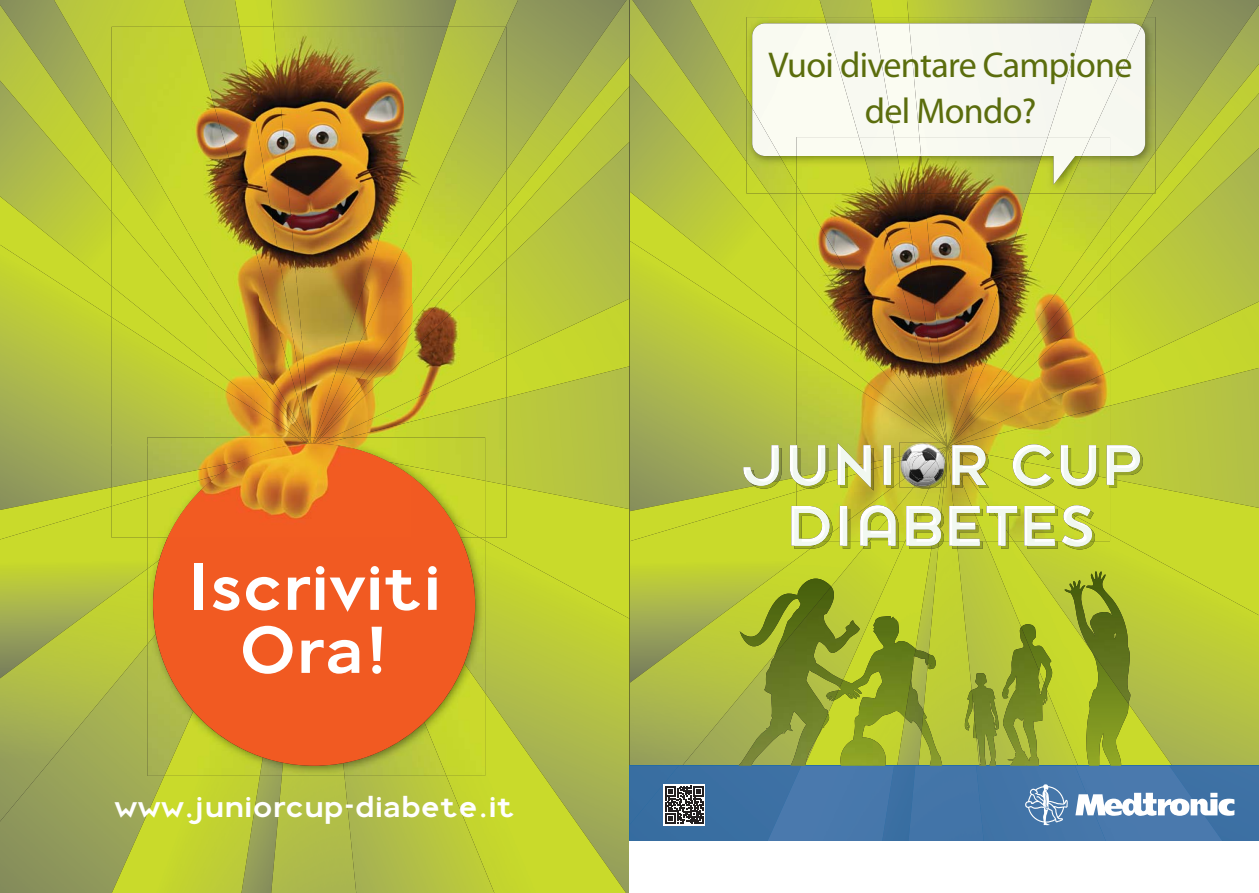
<style>
.page{position:relative;width:1259px;height:893px;background:#fff}
.page>*{position:absolute;margin:0;border:0;box-sizing:border-box;transform-origin:0 0}
.t1{font:73.5px/63px "Dessau Pro Neu";letter-spacing:.05em;color:#fff;text-align:center}
.t2{font:36px/46.2px "Myriad Pro";letter-spacing:-.02em;color:#5b6d0d;text-align:center}
.t3{font:33.75px "Dessau Pro Neu";letter-spacing:.05em;color:#fff}
</style>
<div class="page">
<img style="left:1155px;top:3px;width:104px;height:59px">
<img style="left:908px;top:0;width:178px;height:17px">
<img style="left:1086px;top:0;width:70px;height:17px">
<div style="left:1110px;top:406px;width:149px;height:74px;background:#b8c63f"></div>
<img style="left:931px;top:549px;width:55px;height:217px">
<img style="left:863px;top:549px;width:68px;height:217px">
<img style="left:1140px;top:480px;width:119px;height:61px">
<img style="left:986px;top:541px;width:273px;height:225px">
<img style="left:824px;top:0;width:44px;height:17px">
<img style="left:868px;top:0;width:40px;height:17px">
<div style="left:629px;top:511px;width:114px;height:30px;background:#c9da2b"></div>
<img style="left:629px;top:541px;width:234px;height:225px">
<img style="left:629px;top:349px;width:167px;height:162px">
<img style="left:629px;top:269px;width:167px;height:80px">
<img style="left:629px;top:0;width:167px;height:269px">
<img style="left:688px;top:0;width:136px;height:98px">
<img style="left:1110px;top:291px;width:149px;height:8px">
<img style="left:1110px;top:262px;width:149px;height:29px">
<img style="left:1110px;top:62px;width:149px;height:200px">
<img style="left:1110px;top:299px;width:149px;height:107px">
<img style="left:506px;top:0;width:123px;height:56px">
<img style="left:273px;top:0;width:175px;height:27px">
<img style="left:448px;top:0;width:72px;height:27px">
<div style="left:506px;top:397px;width:123px;height:88px;background:#b7c541"></div>
<img style="left:358px;top:776px;width:88px;height:117px">
<img style="left:260px;top:776px;width:10px;height:117px">
<img style="left:270px;top:776px;width:88px;height:117px">
<img style="left:0;top:824px;width:110px;height:69px">
<img style="left:110px;top:776px;width:150px;height:117px">
<img style="left:485px;top:485px;width:144px;height:134px">
<img style="left:446px;top:693px;width:183px;height:200px">
<img style="left:191px;top:0;width:42px;height:27px">
<img style="left:233px;top:0;width:40px;height:27px">
<div style="left:0;top:538px;width:147px;height:31px;background:#c9da2b"></div>
<img style="left:0;top:569px;width:147px;height:255px">
<img style="left:0;top:317px;width:112px;height:170px">
<img style="left:0;top:212px;width:112px;height:105px">
<img style="left:0;top:487px;width:112px;height:55px">
<img style="left:0;top:3px;width:112px;height:209px">
<img style="left:53px;top:0;width:138px;height:100px">
<img style="left:506px;top:260px;width:123px;height:39px">
<img style="left:506px;top:226px;width:123px;height:34px">
<img style="left:506px;top:56px;width:123px;height:170px">
<img style="left:506px;top:299px;width:123px;height:98px">
<div style="left:984px;top:766px;width:91px;height:75px;background:#4274a8"></div>
<img style="left:894px;top:766px;width:14px;height:75px">
<div style="left:908px;top:766px;width:76px;height:75px;background:#4274a8"></div>
<div style="left:629px;top:766px;width:137px;height:75px;background:#3a6fa2"></div>
<img style="left:766px;top:766px;width:128px;height:75px">
<div style="left:1224px;top:766px;width:35px;height:75px;background:#3d71a4"></div>
<img style="left:1075px;top:766px;width:149px;height:75px">
<div style="left:629px;top:766px;width:50px;height:59px;background:#386ea1"></div>
<img style="left:1064px;top:216px;width:46px;height:31px">
<img style="left:947px;top:193px;width:117px;height:54px">
<img style="left:796px;top:233px;width:5px;height:209px">
<img style="left:801px;top:193px;width:146px;height:249px">
<img style="left:947px;top:247px;width:163px;height:124px">
<img style="left:947px;top:371px;width:163px;height:71px">
<img style="left:1140px;top:451px;width:3px;height:24px">
<svg style="left:743px;top:442px;width:397px;height:107px"></svg>
<img style="left:901px;top:444px;width:43px;height:38px">
<img style="left:904px;top:447px;width:40px;height:39px">
<img style="left:1110px;top:17px;width:45px;height:176px">
<img style="left:1126px;top:151px;width:29px;height:42px">
<img style="left:826px;top:17px;width:258px;height:6px">
<img style="left:1084px;top:17px;width:62px;height:10px">
<img style="left:769px;top:185px;width:27px;height:8px">
<img style="left:746px;top:185px;width:23px;height:8px">
<img style="left:746px;top:17px;width:80px;height:168px">
<img style="left:1081px;top:156px;width:29px;height:37px">
<img style="left:924px;top:156px;width:105px;height:37px">
<img style="left:1029px;top:156px;width:52px;height:37px">
<img style="left:875px;top:156px;width:22px;height:37px">
<img style="left:897px;top:156px;width:27px;height:37px">
<img style="left:796px;top:156px;width:79px;height:37px">
<img style="left:1110px;top:27px;width:35px;height:129px">
<div style="left:1047px;top:23px;width:94px;height:114px;background:#f8f9f1"></div>
<div style="left:874px;top:23px;width:45px;height:114px;background:#fbfcf2"></div>
<div style="left:752px;top:23px;width:107px;height:133px;background:#fbfcf2"></div>
<img style="left:1041px;top:137px;width:49px;height:48px">
<img style="left:894px;top:137px;width:27px;height:19px">
<img style="left:796px;top:137px;width:68px;height:19px">
<img style="left:1064px;top:571px;width:66px;height:133px">
<img style="left:1085px;top:651px;width:43px;height:115px">
<img style="left:1002px;top:627px;width:46px;height:139px">
<img style="left:1021px;top:624px;width:31px;height:65px">
<img style="left:971px;top:673px;width:28px;height:93px">
<img style="left:964px;top:690px;width:15px;height:76px">
<img style="left:915px;top:649px;width:13px;height:83px">
<img style="left:921px;top:654px;width:22px;height:112px">
<img style="left:738px;top:587px;width:122px;height:179px">
<img style="left:804px;top:616px;width:111px;height:150px">
<img style="left:739px;top:579px;width:92px;height:75px">
<svg style="left:1025px;top:784px;width:42px;height:41px;background:#7297be"></svg>
<svg style="left:1075px;top:793px;width:159px;height:23px"></svg>
<svg style="left:663px;top:784px;width:42px;height:42px"></svg>
<svg style="left:665px;top:786px;width:38px;height:38px"></svg>
<img style="left:344px;top:723px;width:80px;height:53px">
<img style="left:263px;top:758px;width:19px;height:18px">
<img style="left:282px;top:763px;width:62px;height:13px">
<img style="left:147px;top:644px;width:45px;height:132px">
<img style="left:164px;top:711px;width:99px;height:65px">
<img style="left:461px;top:538px;width:24px;height:125px">
<svg style="left:480px;top:538px;width:5px;height:3px"></svg>
<img style="left:424px;top:663px;width:61px;height:113px">
<img style="left:147px;top:538px;width:20px;height:22px">
<img style="left:147px;top:560px;width:12px;height:84px">
<div style="left:153px;top:444px;width:322px;height:322px;background:#f15a22;border-radius:50%"></div>
<img style="left:411px;top:181px;width:48px;height:121px">
<img style="left:459px;top:181px;width:47px;height:26px">
<img style="left:412px;top:235px;width:47px;height:86px">
<img style="left:298px;top:27px;width:106px;height:154px">
<img style="left:404px;top:27px;width:6px;height:113px">
<img style="left:298px;top:181px;width:64px;height:154px">
<img style="left:311px;top:335px;width:4px;height:102px">
<img style="left:410px;top:27px;width:96px;height:154px">
<img style="left:362px;top:140px;width:48px;height:199px">
<img style="left:410px;top:181px;width:26px;height:54px">
<img style="left:315px;top:283px;width:47px;height:154px">
<img style="left:112px;top:270px;width:47px;height:16px">
<img style="left:485px;top:437px;width:21px;height:44px">
<img style="left:485px;top:481px;width:21px;height:57px">
<img style="left:210px;top:27px;width:29px;height:63px">
<img style="left:239px;top:27px;width:59px;height:236px">
<img style="left:309px;top:283px;width:2px;height:154px">
<img style="left:112px;top:506px;width:35px;height:32px">
<img style="left:112px;top:387px;width:92px;height:58px">
<img style="left:204px;top:387px;width:46px;height:50px">
<img style="left:250px;top:410px;width:3px;height:27px">
<img style="left:112px;top:445px;width:35px;height:35px">
<img style="left:112px;top:286px;width:94px;height:101px">
<img style="left:206px;top:360px;width:47px;height:50px">
<img style="left:253px;top:398px;width:3px;height:39px">
<img style="left:112px;top:480px;width:35px;height:26px">
<div style="left:112px;top:232px;width:48px;height:38px;background:#c9da2b"></div>
<div style="left:160px;top:232px;width:48px;height:95px;background:#c9da2b"></div>
<img style="left:208px;top:298px;width:49px;height:85px">
<img style="left:256px;top:367px;width:3px;height:70px">
<img style="left:112px;top:27px;width:98px;height:205px">
<img style="left:210px;top:90px;width:50px;height:268px">
<img style="left:187px;top:232px;width:23px;height:40px">
<img style="left:259px;top:263px;width:50px;height:174px">
<img style="left:414px;top:260px;width:92px;height:96px">
<img style="left:460px;top:280px;width:46px;height:26px">
<img style="left:413px;top:334px;width:47px;height:17px">
<img style="left:459px;top:207px;width:47px;height:73px">
<img style="left:413px;top:263px;width:47px;height:71px">
<img style="left:366px;top:321px;width:47px;height:35px">
<img style="left:319px;top:378px;width:13px;height:59px">
<img style="left:332px;top:356px;width:174px;height:81px">
<img style="left:349px;top:437px;width:136px;height:25px">
<img style="left:412px;top:462px;width:73px;height:76px">
<img style="left:147px;top:496px;width:21px;height:42px">
<img style="left:147px;top:437px;width:150px;height:24px">
<img style="left:147px;top:461px;width:21px;height:35px">
<svg style="left:297px;top:437px;width:21px;height:7px"></svg>
<img style="left:318px;top:437px;width:31px;height:7px">
<img style="left:168px;top:444px;width:244px;height:92px">
<img style="left:412px;top:476px;width:48px;height:62px">
<h1 class="t1" style="left:188px;top:561px;width:253px">Iscriviti<br>Ora!</h1>
<p class="t3" style="left:115px;top:793px;width:400px">www.juniorcup-diabete.it</p>
<p class="t2" style="left:768px;top:46px;width:365px">Vuoi diventare Campione del Mondo?</p>
</div>
